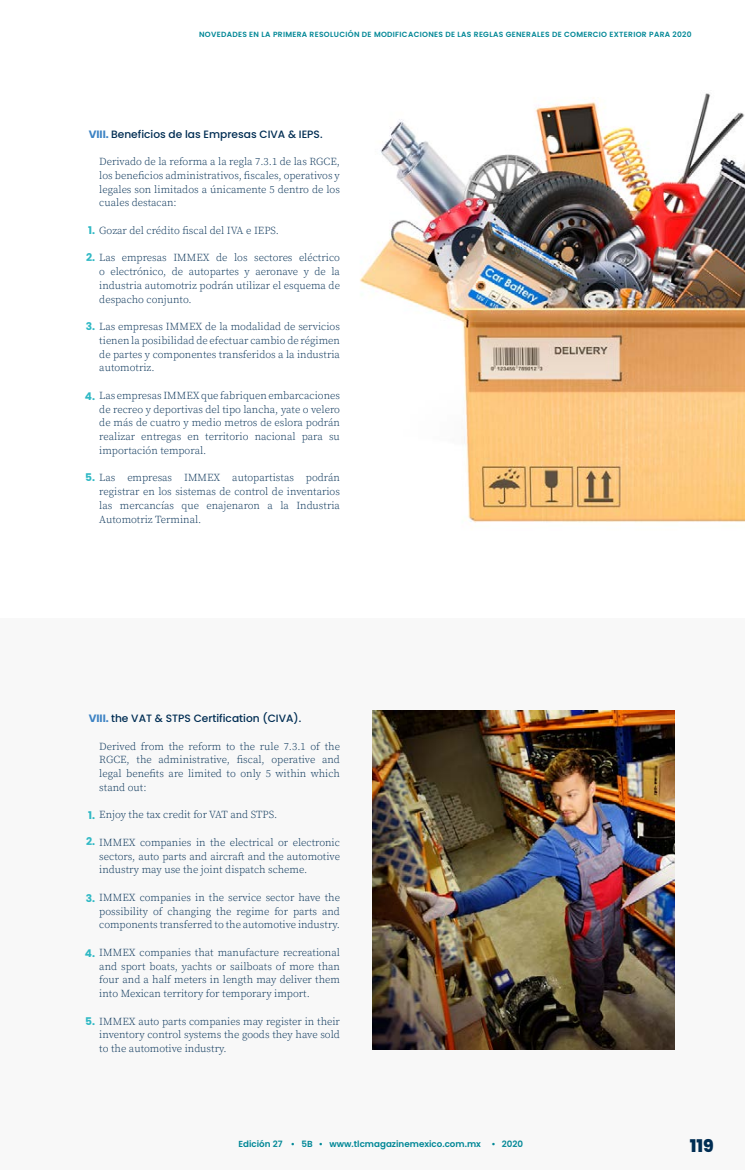
<style>
.page{position:relative;width:745px;height:1170px;background:#fff}
.page>*{position:absolute;margin:0;border:0;box-sizing:border-box;transform-origin:0 0}
.t1{font:800 17.5px "Poppins";color:#002d53}
.t2{font:300 10.62px/13.8px "Source Serif Pro";color:#002d53;text-align:justify}
.t3{font:500 10.62px "Poppins";color:#002d53}
.t4{font:600 8.75px "Poppins";color:#008796}
.t5{font:600 7.5px "Poppins";letter-spacing:.04em;color:#008796}
.s1{font-weight:700;color:#3d83c4}
.s2{font-family:"Poppins";font-weight:700;color:#2eb8c4}
</style>
<div class="page">
<img style="left:360px;top:93px;width:384px;height:430px">
<div style="left:0;top:617px;width:744px;height:552px;background:#f8f8f8"></div>
<img style="left:372px;top:710px;width:301px;height:339px">
<p class="t5" style="left:199px;top:30px;width:494px">NOVEDADES EN LA PRIMERA RESOLUCIÓN DE MODIFICACIONES DE LAS REGLAS GENERALES DE COMERCIO EXTERIOR PARA 2020</p>
<p class="t3" style="left:89px;top:128px;width:235px"><span class="s1">VIII.</span> Beneficios de las Empresas CIVA &amp; IEPS.</p>
<p class="t2" style="left:99px;top:155px;width:242px">Derivado de la reforma a la regla 7.3.1 de las RGCE, los beneficios administrativos, fiscales, operativos y legales son limitados a únicamente 5 dentro de los cuales destacan:</p>
<p class="t2" style="left:88px;top:223px;width:192px"><span class="s2">1.</span> Gozar del crédito fiscal del IVA e IEPS.</p>
<p class="t2" style="left:99px;top:251px;width:242px;text-indent:-13px"><span class="s2">2.</span> Las empresas IMMEX de los sectores eléctrico o electrónico, de autopartes y aeronave y de la industria automotriz podrán utilizar el esquema de despacho conjunto.</p>
<p class="t2" style="left:99px;top:320px;width:242px;text-indent:-14px"><span class="s2">3.</span> Las empresas IMMEX de la modalidad de servicios tienen la posibilidad de efectuar cambio de régimen de partes y componentes transferidos a la industria automotriz.</p>
<p class="t2" style="left:99px;top:388px;width:242px;text-indent:-14px"><span class="s2">4.</span> Las empresas IMMEX que fabriquen embarcaciones de recreo y deportivas del tipo lancha, yate o velero de más de cuatro y medio metros de eslora podrán realizar entregas en territorio nacional para su importación temporal.</p>
<p class="t2" style="left:99px;top:471px;width:242px;text-indent:-14px"><span class="s2">5.</span> Las empresas IMMEX autopartistas podrán registrar en los sistemas de control de inventarios las mercancías que enajenaron a la Industria Automotriz Terminal.</p>
<p class="t3" style="left:89px;top:712px;width:214px"><span class="s1">VIII.</span> the VAT &amp; STPS Certification (CIVA).</p>
<p class="t2" style="left:99px;top:739px;width:242px">Derived from the reform to the rule 7.3.1 of the RGCE, the administrative, fiscal, operative and legal benefits are limited to only 5 within which stand out:</p>
<p class="t2" style="left:88px;top:808px;width:190px"><span class="s2">1.</span> Enjoy the tax credit for VAT and STPS.</p>
<p class="t2" style="left:99px;top:835px;width:242px;text-indent:-13px"><span class="s2">2.</span> IMMEX companies in the electrical or electronic sectors, auto parts and aircraft and the automotive industry may use the joint dispatch scheme.</p>
<p class="t2" style="left:99px;top:890px;width:242px;text-indent:-14px"><span class="s2">3.</span> IMMEX companies in the service sector have the possibility of changing the regime for parts and components transferred to the automotive industry.</p>
<p class="t2" style="left:99px;top:945px;width:242px;text-indent:-14px"><span class="s2">4.</span> IMMEX companies that manufacture recreational and sport boats, yachts or sailboats of more than four and a half meters in length may deliver them into Mexican territory for temporary import.</p>
<p class="t2" style="left:99px;top:1014px;width:242px;text-indent:-14px"><span class="s2">5.</span> IMMEX auto parts companies may register in their inventory control systems the goods they have sold to the automotive industry.</p>
<p class="t4" style="left:238px;top:1138px;width:286px">Edición 27 • 5B • www.tlcmagazinemexico.com.mx • 2020</p>
<h1 class="t1" style="left:689px;top:1135px;width:26px">119</h1>
</div>
